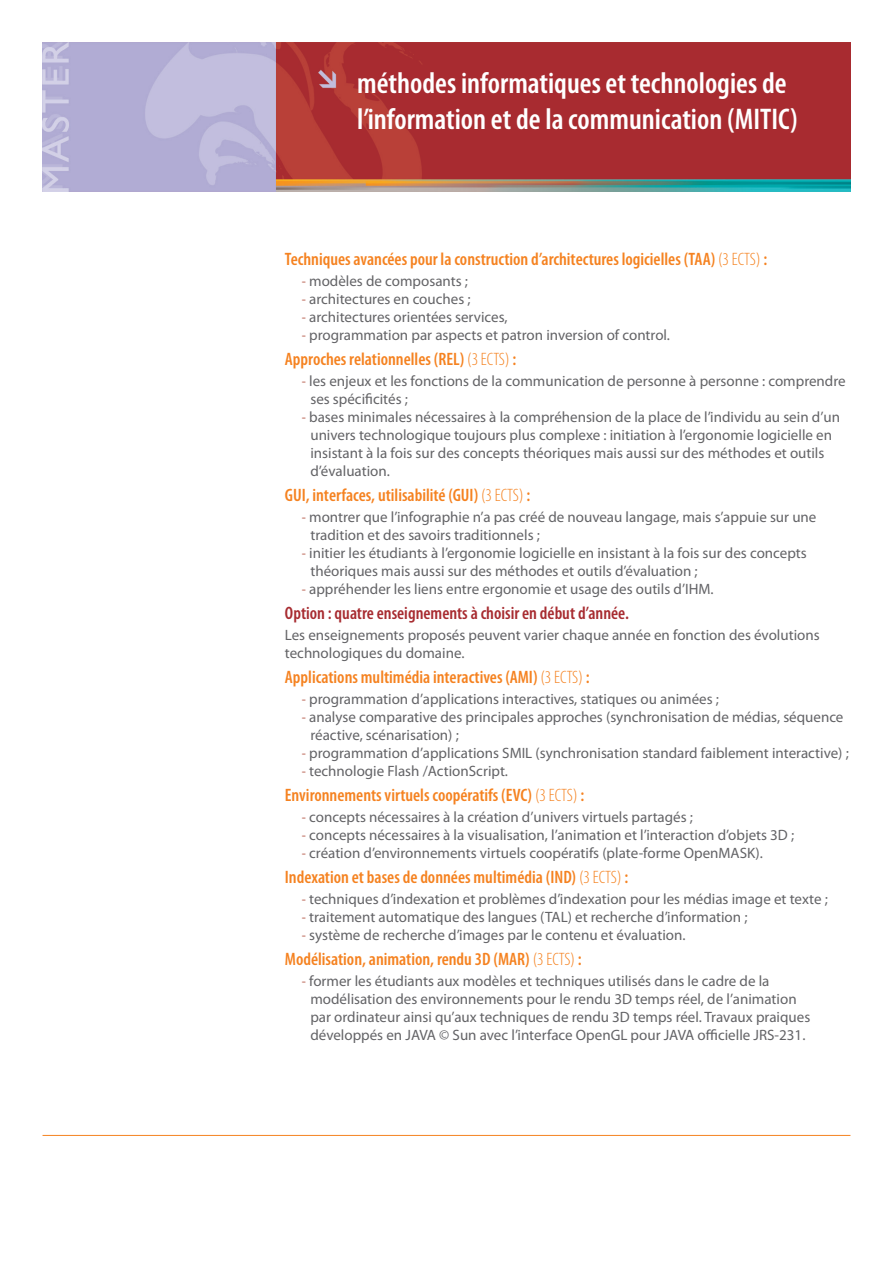
<style>
.page{position:relative;width:893px;height:1263px;background:#fff}
.page>*{position:absolute;margin:0;border:0;box-sizing:border-box;transform-origin:0 0}
.t1{font:600 condensed 30px/36px "Myriad Pro";color:#fff}
.t2{font:600 condensed 18px "Myriad Pro";color:#f58220}
.t3{font:600 condensed 18px "Myriad Pro";color:#a72b30}
.t4{font:15px/18px "Myriad Pro";color:#636366}
.s1{font-weight:300}
.s2{font-stretch:condensed;color:#b85f4f}
</style>
<div class="page">
<img style="left:43px;top:43px;width:807px;height:148px">
<hr style="left:43px;top:1135px;width:807px;height:1px;background:#f58220">
<h1 class="t1" style="left:357px;top:64px;width:442px">méthodes informatiques et technologies de l’information et de la communication (MITIC)</h1>
<p class="t2" style="left:285px;top:248px;width:484px">Techniques avancées pour la construction d’architectures logicielles (TAA) <span class="s1">(3 ECTS)</span> :</p>
<p class="t4" style="left:302px;top:271px;width:168px"><span class="s2">-</span> modèles de composants ;</p>
<p class="t4" style="left:302px;top:289px;width:170px"><span class="s2">-</span> architectures en couches ;</p>
<p class="t4" style="left:302px;top:307px;width:207px"><span class="s2">-</span> architectures orientées services,</p>
<p class="t4" style="left:302px;top:325px;width:370px"><span class="s2">-</span> programmation par aspects et patron inversion of control.</p>
<p class="t2" style="left:285px;top:348px;width:233px">Approches relationnelles (REL) <span class="s1">(3 ECTS)</span> :</p>
<p class="t4" style="left:310px;top:371px;width:537px;text-indent:-9px"><span class="s2">-</span> les enjeux et les fonctions de la communication de personne à personne : comprendre ses spécificités ;</p>
<p class="t4" style="left:310px;top:407px;width:531px;text-indent:-9px"><span class="s2">-</span> bases minimales nécessaires à la compréhension de la place de l’individu au sein d’un univers technologique toujours plus complexe : initiation à l’ergonomie logicielle en insistant à la fois sur des concepts théoriques mais aussi sur des méthodes et outils d’évaluation.</p>
<p class="t2" style="left:285px;top:484px;width:247px">GUI, interfaces, utilisabilité (GUI) <span class="s1">(3 ECTS)</span> :</p>
<p class="t4" style="left:310px;top:507px;width:507px;text-indent:-9px"><span class="s2">-</span> montrer que l’infographie n’a pas créé de nouveau langage, mais s’appuie sur une tradition et des savoirs traditionnels ;</p>
<p class="t4" style="left:310px;top:543px;width:498px;text-indent:-9px"><span class="s2">-</span> initier les étudiants à l’ergonomie logicielle en insistant à la fois sur des concepts théoriques mais aussi sur des méthodes et outils d’évaluation ;</p>
<p class="t4" style="left:302px;top:579px;width:413px"><span class="s2">-</span> appréhender les liens entre ergonomie et usage des outils d’IHM.</p>
<p class="t3" style="left:285px;top:602px;width:346px">Option : quatre enseignements à choisir en début d’année.</p>
<p class="t4" style="left:285px;top:625px;width:536px">Les enseignements proposés peuvent varier chaque année en fonction des évolutions technologiques du domaine.</p>
<p class="t2" style="left:285px;top:666px;width:306px">Applications multimédia interactives (AMI) <span class="s1">(3 ECTS)</span> :</p>
<p class="t4" style="left:302px;top:689px;width:419px"><span class="s2">-</span> programmation d’applications interactives, statiques ou animées ;</p>
<p class="t4" style="left:310px;top:707px;width:535px;text-indent:-9px"><span class="s2">-</span> analyse comparative des principales approches (synchronisation de médias, séquence réactive, scénarisation) ;</p>
<p class="t4" style="left:302px;top:743px;width:548px"><span class="s2">-</span> programmation d’applications SMIL (synchronisation standard faiblement interactive) ;</p>
<p class="t4" style="left:302px;top:761px;width:208px"><span class="s2">-</span> technologie Flash /ActionScript.</p>
<p class="t2" style="left:285px;top:784px;width:301px">Environnements virtuels coopératifs (EVC) <span class="s1">(3 ECTS)</span> :</p>
<p class="t4" style="left:302px;top:807px;width:393px"><span class="s2">-</span> concepts nécessaires à la création d’univers virtuels partagés ;</p>
<p class="t4" style="left:302px;top:825px;width:494px"><span class="s2">-</span> concepts nécessaires à la visualisation, l’animation et l’interaction d’objets 3D ;</p>
<p class="t4" style="left:302px;top:843px;width:462px"><span class="s2">-</span> création d’environnements virtuels coopératifs (plate-forme OpenMASK).</p>
<p class="t2" style="left:285px;top:866px;width:345px">Indexation et bases de données multimédia (IND) <span class="s1">(3 ECTS)</span> :</p>
<p class="t4" style="left:302px;top:889px;width:527px"><span class="s2">-</span> techniques d’indexation et problèmes d’indexation pour les médias image et texte ;</p>
<p class="t4" style="left:302px;top:907px;width:447px"><span class="s2">-</span> traitement automatique des langues (TAL) et recherche d’information ;</p>
<p class="t4" style="left:302px;top:925px;width:385px"><span class="s2">-</span> système de recherche d’images par le contenu et évaluation.</p>
<p class="t2" style="left:285px;top:948px;width:298px">Modélisation, animation, rendu 3D (MAR) <span class="s1">(3 ECTS)</span> :</p>
<p class="t4" style="left:310px;top:971px;width:501px;text-indent:-9px"><span class="s2">-</span> former les étudiants aux modèles et techniques utilisés dans le cadre de la modélisation des environnements pour le rendu 3D temps réel, de l’animation par ordinateur ainsi qu’aux techniques de rendu 3D temps réel. Travaux praiques développés en JAVA © Sun avec l’interface OpenGL pour JAVA officielle JRS-231.</p>
</div>
